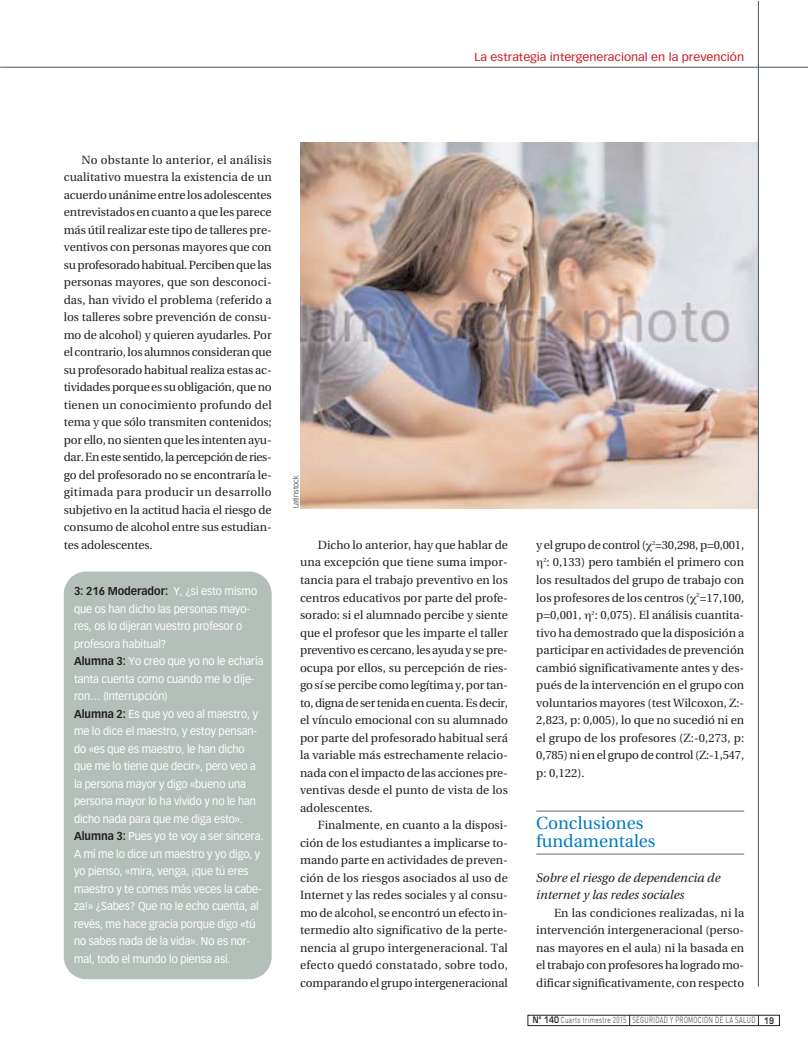
<style>
.page{position:relative;width:808px;height:1053px;background:#fff}
.page>*{position:absolute;margin:0;border:0;box-sizing:border-box;transform-origin:0 0}
.t1{font:17.5px/17.5px "Utopia";color:#007dc3}
.t2{font:italic 12.5px/17.5px "Utopia";color:#231f20}
.t3{font:11.88px/17.5px "Utopia";color:#231f20;text-align:justify}
.t4{font:11.25px/17.5px "Vectora LT";letter-spacing:-.005em;color:#fff;scale:.95 1}
.t5{font:11.25px "Vectora LT";color:#ce171e;scale:1.1 1}
.t6{font:300 8.75px "DIN";letter-spacing:.05em;color:#231f20;scale:.7 1}
.t7{font:300 7.5px "Vectora LT";color:#231f20}
.s1{font-weight:700;color:#231f20}
.s2{font-family:"Eurostile";font-weight:600}
</style>
<div class="page">
<hr style="left:0;top:67px;width:808px;height:1px;background:#455560">
<hr style="left:536px;top:810px;width:208px;height:1px;background:#5e6e66">
<hr style="left:536px;top:853px;width:208px;height:1px;background:#5e6e66">
<div style="left:528px;top:1014px;width:251px;height:11px;border:1px solid #231f20"></div>
<div style="left:64px;top:571px;width:208px;height:408px;background:#b5bfba;border-radius:22px"></div>
<img style="left:300px;top:143px;width:458px;height:365px">
<hr style="left:758px;top:1px;width:1px;height:985px;background:#455560">
<p class="t5" style="left:474px;top:52px;width:247px">La estrategia intergeneracional en la prevención</p>
<p class="t3" style="left:64px;top:152px;width:209px;text-indent:18px">No obstante lo anterior, el análisis cualitativo muestra la existencia de un acuerdo unánime entre los adolescentes entrevistados en cuanto a que les parece más útil realizar este tipo de talleres pre&shy;ventivos con personas mayores que con su profesorado habitual. Perciben que las personas mayores, que son desconoci&shy;das, han vivido el problema (referido a los talleres sobre prevención de consu&shy;mo de alcohol) y quieren ayudarles. Por el contrario, los alumnos consideran que su profesorado habitual realiza estas ac&shy;tividades porque es su obligación, que no tienen un conocimiento profundo del tema y que sólo transmiten contenidos; por ello, no sienten que les intenten ayu&shy;dar. En este sentido, la percepción de ries&shy;go del profesorado no se encontraría le&shy;gitimada para producir un desarrollo subjetivo en la actitud hacia el riesgo de consumo de alcohol entre sus estudian&shy;tes adolescentes.</p>
<p class="t4" style="left:74px;top:583px;width:201px"><span class="s1">3: 216 Moderador:</span> Y, ¿si esto mismo que os han dicho las personas mayo&shy;res, os lo dijeran vuestro profesor o profesora habitual?<br><span class="s1">Alumna 3:</span> Yo creo que yo no le echaría tanta cuenta como cuando me lo dije&shy;ron… (Interrupción)<br><span class="s1">Alumna 2:</span> Es que yo veo al maestro, y me lo dice el maestro, y estoy pensan&shy;do «es que es maestro, le han dicho que me lo tiene que decir», pero veo a la persona mayor y digo «bueno una persona mayor lo ha vivido y no le han dicho nada para que me diga esto».<br><span class="s1">Alumna 3:</span> Pues yo te voy a ser sincera.<br>A mí me lo dice un maestro y yo digo, y yo pienso, «mira, venga, ¡que tú eres maestro y te comes más veces la cabe&shy;za!» ¿Sabes? Que no le echo cuenta, al revés, me hace gracia porque digo «tú no sabes nada de la vida». No es nor&shy;mal, todo el mundo lo piensa así.</p>
<p class="t7" style="left:293px;top:508px;width:34px;rotate:-90deg">Latinstock</p>
<p class="t3" style="left:300px;top:537px;width:209px;text-indent:18px">Dicho lo anterior, hay que hablar de una excepción que tiene suma impor&shy;tancia para el trabajo preventivo en los centros educativos por parte del profe&shy;sorado: si el alumnado percibe y siente que el profesor que les imparte el taller preventivo es cercano, les ayuda y se pre&shy;ocupa por ellos, su percepción de ries&shy;go sí se percibe como legítima y, por tan&shy;to, digna de ser tenida en cuenta. Es decir, el vínculo emocional con su alumnado por parte del profesorado habitual será la variable más estrechamente relacio&shy;nada con el impacto de las acciones pre&shy;ventivas desde el punto de vista de los adolescentes.</p>
<p class="t3" style="left:300px;top:817px;width:209px;text-indent:18px">Finalmente, en cuanto a la disposi&shy;ción de los estudiantes a implicarse to&shy;mando parte en actividades de preven&shy;ción de los riesgos asociados al uso de Internet y las redes sociales y al consu&shy;mo de alcohol, se encontró un efecto in&shy;termedio alto significativo de la perte&shy;nencia al grupo intergeneracional. Tal efecto quedó constatado, sobre todo, comparando el grupo intergeneracional</p>
<p class="t3" style="left:536px;top:537px;width:209px">y el grupo de control ( <sup>2</sup>=30,298, p=0,001,</p>
<p class="t3" style="left:543px;top:554px;width:202px"><sup>2</sup>: 0,133) pero también el primero con</p>
<p class="t3" style="left:536px;top:572px;width:209px">los resultados del grupo de trabajo con</p>
<p class="t3" style="left:536px;top:589px;width:209px">los profesores de los centros ( <sup>2</sup>=17,100,</p>
<p class="t3" style="left:536px;top:607px;width:209px">p=0,001, <sup>2</sup>: 0,075). El análisis cuantita-</p>
<p class="t3" style="left:536px;top:624px;width:209px">tivo ha demostrado que la disposición a</p>
<p class="t3" style="left:536px;top:642px;width:209px">participar en actividades de prevención</p>
<p class="t3" style="left:536px;top:659px;width:209px">cambió significativamente antes y des-</p>
<p class="t3" style="left:536px;top:677px;width:209px">pués de la intervención en el grupo con</p>
<p class="t3" style="left:536px;top:694px;width:209px">voluntarios mayores (test Wilcoxon, Z:-</p>
<p class="t3" style="left:536px;top:712px;width:209px">2,823, p: 0,005), lo que no sucedió ni en</p>
<p class="t3" style="left:536px;top:729px;width:209px">el grupo de los profesores (Z:-0,273, p:</p>
<p class="t3" style="left:536px;top:747px;width:209px">0,785) ni en el grupo de control (Z:-1,547,</p>
<p class="t3" style="left:536px;top:764px;width:50px">p: 0,122).</p>
<h1 class="t1" style="left:536px;top:816px;width:121px">Conclusiones fundamentales</h1>
<p class="t2" style="left:536px;top:869px;width:185px">Sobre el riesgo de dependencia de internet y las redes sociales</p>
<p class="t3" style="left:536px;top:904px;width:209px;text-indent:18px">En las condiciones realizadas, ni la intervención intergeneracional (perso&shy;nas mayores en el aula) ni la basada en el trabajo con profesores ha logrado mo&shy;dificar significativamente, con respecto</p>
<p class="t6" style="left:533px;top:1017px;width:346px"><span class="s2">Nº 140</span> Cuarto trimestre 2015 SEGURIDAD Y PROMOCIÓN DE LA SALUD <span class="s2">19</span></p>
</div>
